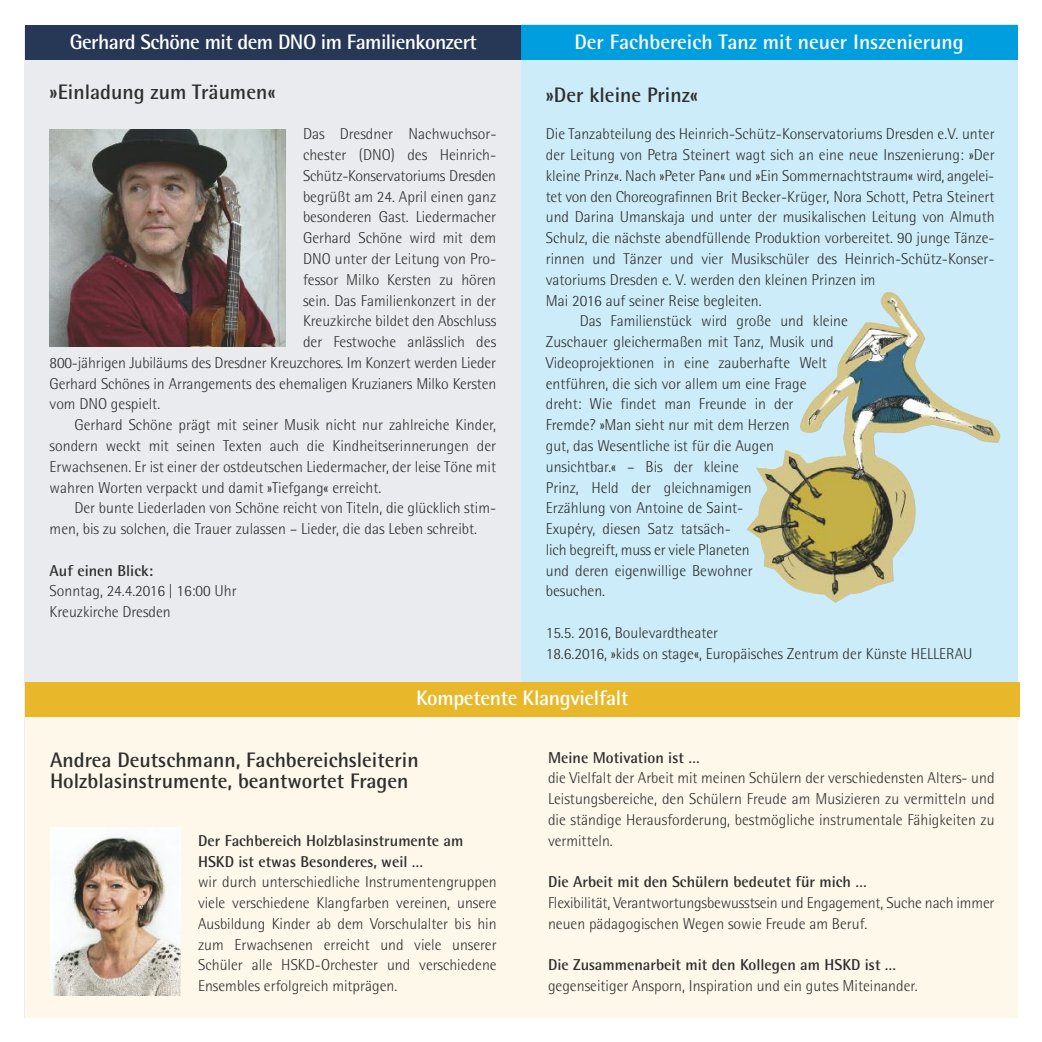
<style>
.page{position:relative;width:1042px;height:1042px;background:#fff}
.page>*{position:absolute;margin:0;border:0;box-sizing:border-box;transform-origin:0 0}
.t1{font:700 21px/20.8px "Rotis Semi Sans";color:#2e2e2e}
.t2{font:700 21px "Rotis Semi Sans";letter-spacing:-.015em;color:#fff}
.t3{font:300 15.75px/20.8px "Rotis Semi Sans";color:#2e2e2e}
.t4{font:700 15.75px/20.8px "Rotis Semi Sans";color:#2e2e2e}
</style>
<div class="page">
<div style="left:25px;top:25px;width:496px;height:992px;background:#e9ebee"></div>
<div style="left:25px;top:25px;width:496px;height:35px;background:#273756"></div>
<div style="left:521px;top:25px;width:496px;height:992px;background:#ccecf9"></div>
<div style="left:521px;top:25px;width:496px;height:35px;background:#009edf"></div>
<img style="left:746px;top:291px;width:254px;height:312px">
<img style="left:50px;top:130px;width:235px;height:217px">
<div style="left:25px;top:682px;width:994px;height:35px;background:#e8b82a"></div>
<div style="left:25px;top:717px;width:992px;height:300px;background:#fdf8ea"></div>
<img style="left:50px;top:827px;width:131px;height:168px">
<h1 class="t2" style="left:70px;top:35px;width:408px">Gerhard Schöne mit dem DNO im Familienkonzert</h1>
<h1 class="t1" style="left:50px;top:83px;width:227px">»Einladung zum Träumen«</h1>
<p class="t3" style="left:303px;top:125px;width:195px">Das Dresdner Nachwuchsor-</p>
<p class="t3" style="left:303px;top:146px;width:195px">chester (DNO) des Heinrich-</p>
<p class="t3" style="left:303px;top:167px;width:195px">Schütz-Konservatoriums Dresden</p>
<p class="t3" style="left:303px;top:187px;width:195px">begrüßt am 24. April einen ganz</p>
<p class="t3" style="left:303px;top:208px;width:195px">besonderen Gast. Liedermacher</p>
<p class="t3" style="left:303px;top:229px;width:195px">Gerhard Schöne wird mit dem</p>
<p class="t3" style="left:303px;top:250px;width:195px">DNO unter der Leitung von Pro-</p>
<p class="t3" style="left:303px;top:271px;width:195px">fessor Milko Kersten zu hören</p>
<p class="t3" style="left:303px;top:291px;width:195px">sein. Das Familienkonzert in der</p>
<p class="t3" style="left:303px;top:312px;width:195px">Kreuzkirche bildet den Abschluss</p>
<p class="t3" style="left:303px;top:333px;width:195px">der Festwoche anlässlich des</p>
<p class="t3" style="left:50px;top:354px;width:448px">800-jährigen Jubiläums des Dresdner Kreuzchores. Im Konzert werden Lieder</p>
<p class="t3" style="left:50px;top:374px;width:448px">Gerhard Schönes in Arrangements des ehemaligen Kruzianers Milko Kersten</p>
<p class="t3" style="left:50px;top:395px;width:112px">vom DNO gespielt.</p>
<p class="t3" style="left:74px;top:416px;width:423px">Gerhard Schöne prägt mit seiner Musik nicht nur zahlreiche Kinder,</p>
<p class="t3" style="left:50px;top:437px;width:448px">sondern weckt mit seinen Texten auch die Kindheitserinnerungen der</p>
<p class="t3" style="left:50px;top:458px;width:448px">Erwachsenen. Er ist einer der ostdeutschen Liedermacher, der leise Töne mit</p>
<p class="t3" style="left:50px;top:478px;width:333px">wahren Worten verpackt und damit »Tiefgang« erreicht.</p>
<p class="t3" style="left:74px;top:499px;width:423px">Der bunte Liederladen von Schöne reicht von Titeln, die glücklich stim-</p>
<p class="t3" style="left:50px;top:520px;width:429px">men, bis zu solchen, die Trauer zulassen – Lieder, die das Leben schreibt.</p>
<p class="t4" style="left:50px;top:561px;width:105px">Auf einen Blick:</p>
<p class="t3" style="left:50px;top:582px;width:188px">Sonntag, 24.4.2016 | 16:00 Uhr<br>Kreuzkirche Dresden</p>
<h1 class="t2" style="left:574px;top:35px;width:391px">Der Fachbereich Tanz mit neuer Inszenierung</h1>
<h1 class="t1" style="left:546px;top:87px;width:154px">»Der kleine Prinz«</h1>
<p class="t3" style="left:546px;top:125px;width:450px">Die Tanzabteilung des Heinrich-Schütz-Konservatoriums Dresden e.V. unter</p>
<p class="t3" style="left:546px;top:146px;width:450px">der Leitung von Petra Steinert wagt sich an eine neue Inszenierung: »Der</p>
<p class="t3" style="left:546px;top:167px;width:450px">kleine Prinz«. Nach »Peter Pan« und »Ein Sommernachtstraum« wird, angelei-</p>
<p class="t3" style="left:546px;top:187px;width:450px">tet von den Choreografinnen Brit Becker-Krüger, Nora Schott, Petra Steinert</p>
<p class="t3" style="left:546px;top:208px;width:450px">und Darina Umanskaja und unter der musikalischen Leitung von Almuth</p>
<p class="t3" style="left:546px;top:229px;width:450px">Schulz, die nächste abendfüllende Produktion vorbereitet. 90 junge Tänze-</p>
<p class="t3" style="left:546px;top:250px;width:450px">rinnen und Tänzer und vier Musikschüler des Heinrich-Schütz-Konser-</p>
<p class="t3" style="left:546px;top:271px;width:331px">vatoriums Dresden e. V. werden den kleinen Prinzen im</p>
<p class="t3" style="left:546px;top:291px;width:217px">Mai 2016 auf seiner Reise begleiten.</p>
<p class="t3" style="left:580px;top:312px;width:269px">Das Familienstück wird große und kleine</p>
<p class="t3" style="left:546px;top:333px;width:289px">Zuschauer gleichermaßen mit Tanz, Musik und</p>
<p class="t3" style="left:546px;top:354px;width:283px">Videoprojektionen in eine zauberhafte Welt</p>
<p class="t3" style="left:546px;top:374px;width:262px">entführen, die sich vor allem um eine Frage</p>
<p class="t3" style="left:546px;top:395px;width:249px">dreht: Wie findet man Freunde in der</p>
<p class="t3" style="left:546px;top:416px;width:245px">Fremde? »Man sieht nur mit dem Herzen</p>
<p class="t3" style="left:546px;top:437px;width:230px">gut, das Wesentliche ist für die Augen</p>
<p class="t3" style="left:546px;top:458px;width:194px">unsichtbar.« – Bis der kleine</p>
<p class="t3" style="left:546px;top:478px;width:208px">Prinz, Held der gleichnamigen</p>
<p class="t3" style="left:546px;top:499px;width:199px">Erzählung von Antoine de Saint-</p>
<p class="t3" style="left:546px;top:520px;width:187px">Exupéry, diesen Satz tatsäch-</p>
<p class="t3" style="left:546px;top:541px;width:205px">lich begreift, muss er viele Planeten</p>
<p class="t3" style="left:546px;top:561px;width:208px">und deren eigenwillige Bewohner</p>
<p class="t3" style="left:546px;top:582px;width:61px">besuchen.</p>
<p class="t3" style="left:546px;top:624px;width:428px">15.5. 2016, Boulevardtheater<br>18.6.2016, »kids on stage«, Europäisches Zentrum der Künste HELLERAU</p>
<h1 class="t2" style="left:416px;top:691px;width:214px">Kompetente Klangvielfalt</h1>
<h1 class="t1" style="left:50px;top:751px;width:370px">Andrea Deutschmann, Fachbereichsleiterin<br>Holzblasinstrumente, beantwortet Fragen</h1>
<p class="t4" style="left:198px;top:831px;width:267px">Der Fachbereich Holzblasinstrumente am<br>HSKD ist etwas Besonderes, weil …</p>
<p class="t3" style="left:198px;top:873px;width:300px;text-align:justify">wir durch unterschiedliche Instrumentengruppen viele verschiedene Klangfarben vereinen, unsere Ausbildung Kinder ab dem Vorschulalter bis hin zum Erwachsenen erreicht und viele unserer Schüler alle HSKD-Orchester und verschiedene Ensembles erfolgreich mitprägen.</p>
<p class="t4" style="left:548px;top:748px;width:153px">Meine Motivation ist …</p>
<p class="t3" style="left:548px;top:769px;width:448px;text-align:justify">die Vielfalt der Arbeit mit meinen Schülern der verschiedensten Alters- und Leistungsbereiche, den Schülern Freude am Musizieren zu vermitteln und die ständige Herausforderung, bestmögliche instrumentale Fähigkeiten zu vermitteln.</p>
<p class="t4" style="left:548px;top:873px;width:320px">Die Arbeit mit den Schülern bedeutet für mich …</p>
<p class="t3" style="left:548px;top:894px;width:448px">Flexibilität, Verantwortungsbewusstsein und Engagement, Suche nach immer neuen pädagogischen Wegen sowie Freude am Beruf.</p>
<p class="t4" style="left:548px;top:956px;width:350px">Die Zusammenarbeit mit den Kollegen am HSKD ist …</p>
<p class="t3" style="left:548px;top:977px;width:371px">gegenseitiger Ansporn, Inspiration und ein gutes Miteinander.</p>
</div>
